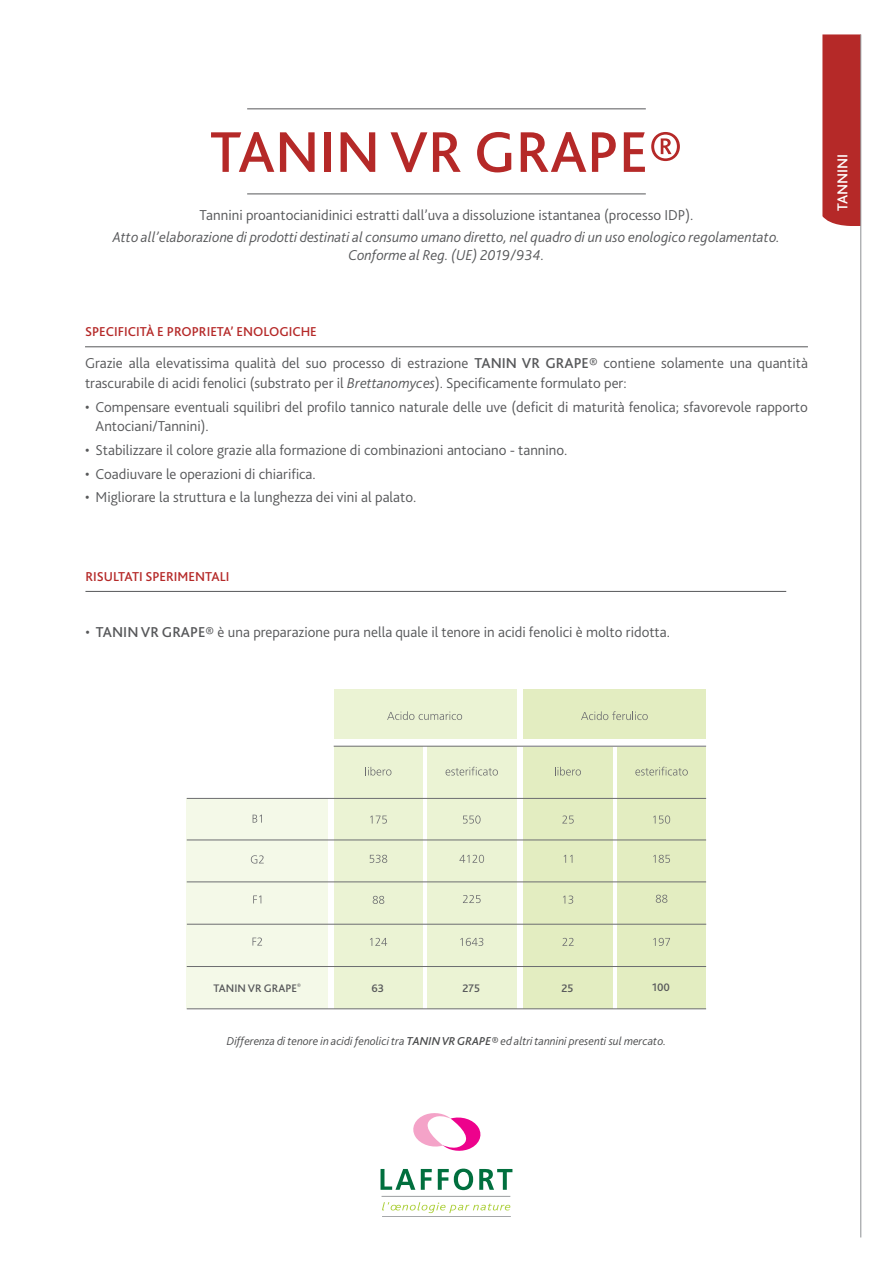
<style>
.page{position:relative;width:893px;height:1263px;background:#fff}
.page>*{position:absolute;margin:0;border:0;box-sizing:border-box;transform-origin:0 0}
.t1{font:500 60px "Bliss 2";color:#b52928}
.Texte{font:300 15px/19.5px "Bliss 2";color:#57585a}
.Texte-2{font:italic 300 15px/18px "Bliss 2";color:#57585a;text-align:center}
.Titres_sous-chapitre{font:500 15px "Bliss 2";color:#fff}
.Titres_chapitres{font:500 13.5px "Bliss 2";color:#b52928}
.Titres_sous-chapitre-2{font:italic 300 12px "Bliss 2";color:#4b4c4d}
.t2{font:500 11.4px "Bliss 2";color:#57585a}
.s1{font-weight:500}
.s2{font-style:italic}
</style>
<div class="page">
<hr style="left:247px;top:108px;width:399px;height:1px;background:#57585a">
<hr style="left:247px;top:194px;width:399px;height:1px;background:#57585a">
<hr style="left:85px;top:347px;width:723px;height:1px;background:#57585a">
<div style="left:187px;top:799px;width:141px;height:210px;background:#f4f9e8"></div>
<div style="left:334px;top:689px;width:182px;height:50px;background:#ebf3d4"></div>
<div style="left:334px;top:747px;width:182px;height:262px;background:#ebf3d4"></div>
<svg style="left:387px;top:711px;width:75px;height:9px"></svg>
<svg style="left:365px;top:767px;width:26px;height:8px"></svg>
<svg style="left:446px;top:767px;width:52px;height:8px"></svg>
<div style="left:523px;top:689px;width:183px;height:50px;background:#e3edc1"></div>
<div style="left:523px;top:747px;width:183px;height:261px;background:#e3edc1"></div>
<svg style="left:581px;top:711px;width:67px;height:9px"></svg>
<svg style="left:555px;top:767px;width:26px;height:8px"></svg>
<svg style="left:635px;top:767px;width:53px;height:8px"></svg>
<svg style="left:370px;top:815px;width:17px;height:9px"></svg>
<svg style="left:463px;top:815px;width:18px;height:9px"></svg>
<svg style="left:562px;top:815px;width:12px;height:9px"></svg>
<svg style="left:653px;top:815px;width:17px;height:9px"></svg>
<svg style="left:370px;top:855px;width:17px;height:8px"></svg>
<svg style="left:459px;top:855px;width:25px;height:8px"></svg>
<svg style="left:564px;top:855px;width:8px;height:8px"></svg>
<svg style="left:653px;top:855px;width:17px;height:8px"></svg>
<svg style="left:373px;top:896px;width:11px;height:8px"></svg>
<svg style="left:463px;top:895px;width:18px;height:8px"></svg>
<svg style="left:563px;top:895px;width:10px;height:9px"></svg>
<svg style="left:656px;top:895px;width:11px;height:8px"></svg>
<svg style="left:253px;top:815px;width:9px;height:8px"></svg>
<svg style="left:251px;top:855px;width:13px;height:8px"></svg>
<hr style="left:423px;top:746px;width:4px;height:263px;background:#fff">
<hr style="left:613px;top:746px;width:4px;height:264px;background:#fff">
<svg style="left:253px;top:895px;width:8px;height:8px"></svg>
<hr style="left:334px;top:746px;width:372px;height:1px;background:#6c6d70">
<hr style="left:187px;top:798px;width:519px;height:1px;background:#6c6d70">
<hr style="left:187px;top:840px;width:519px;height:1px;background:#6c6d70">
<hr style="left:187px;top:882px;width:519px;height:1px;background:#6c6d70">
<hr style="left:187px;top:966px;width:519px;height:1px;background:#6c6d70">
<svg style="left:370px;top:938px;width:17px;height:8px"></svg>
<svg style="left:460px;top:938px;width:23px;height:8px"></svg>
<svg style="left:562px;top:938px;width:12px;height:8px"></svg>
<svg style="left:653px;top:938px;width:17px;height:8px"></svg>
<svg style="left:252px;top:937px;width:10px;height:8px"></svg>
<hr style="left:187px;top:924px;width:519px;height:1px;background:#6c6d70">
<hr style="left:187px;top:1008px;width:519px;height:1px;background:#6c6d70">
<div style="left:822px;top:34px;width:38px;height:192px;background:#b52928"></div>
<hr style="left:860px;top:34px;width:1px;height:1203px;background:#939598">
<svg style="left:413px;top:1113px;width:68px;height:38px"></svg>
<svg style="left:380px;top:1169px;width:35px;height:21px"></svg>
<svg style="left:421px;top:1169px;width:11px;height:21px"></svg>
<svg style="left:438px;top:1168px;width:35px;height:22px"></svg>
<svg style="left:479px;top:1169px;width:33px;height:21px"></svg>
<svg style="left:382px;top:1202px;width:128px;height:11px"></svg>
<hr style="left:382px;top:1196px;width:128px;height:1px;background:#9b9da0">
<hr style="left:382px;top:1216px;width:129px;height:1px;background:#9b9da0">
<hr style="left:85px;top:591px;width:701px;height:1px;background:#57585a">
<p class="t1" style="left:210px;top:115px;width:474px">TANIN VR GRAPE®</p>
<p class="Texte" style="left:200px;top:205px;width:495px">Tannini proantocianidinici estratti dall’uva a dissoluzione istantanea (processo IDP).</p>
<p class="Texte-2" style="left:113px;top:228px;width:668px">Atto all’elaborazione di prodotti destinati al consumo umano diretto, nel quadro di un uso enologico regolamentato.<br>Conforme al Reg. (UE) 2019/934.</p>
<p class="Titres_chapitres" style="left:85px;top:323px;width:233px">SPECIFICITÀ E PROPRIETA’ ENOLOGICHE</p>
<p class="Texte" style="left:85px;top:353px;width:724px">Grazie alla elevatissima qualità del suo processo di estrazione <span class="s1">TANIN VR GRAPE®</span> contiene solamente una quantità trascurabile di acidi fenolici (substrato per il <span class="s2">Brettanomyces</span>). Specificamente formulato per:</p>
<p class="Texte" style="left:96px;top:396px;width:714px;text-indent:-10px">• Compensare eventuali squilibri del profilo tannico naturale delle uve (deficit di maturità fenolica; sfavorevole rapporto<br>Antociani/Tannini).</p>
<p class="Texte" style="left:85px;top:440px;width:484px">• Stabilizzare il colore grazie alla formazione di combinazioni antociano - tannino.</p>
<p class="Texte" style="left:85px;top:463px;width:232px">• Coadiuvare le operazioni di chiarifica.</p>
<p class="Texte" style="left:85px;top:487px;width:333px">• Migliorare la struttura e la lunghezza dei vini al palato.</p>
<p class="Titres_chapitres" style="left:85px;top:568px;width:145px">RISULTATI SPERIMENTALI</p>
<p class="Texte" style="left:85px;top:621px;width:586px">• <span class="s1">TANIN VR GRAPE®</span> è una preparazione pura nella quale il tenore in acidi fenolici è molto ridotta.</p>
<p class="Titres_sous-chapitre" style="left:833px;top:211px;width:59px;rotate:-90deg">TANNINI</p>
<p class="t2" style="left:214px;top:981px;width:89px">TANIN VR GRAPE<sup>®</sup></p>
<p class="t2" style="left:372px;top:981px;width:14px">63</p>
<p class="t2" style="left:462px;top:981px;width:19px">275</p>
<p class="t2" style="left:561px;top:981px;width:13px">25</p>
<p class="t2" style="left:652px;top:980px;width:19px">100</p>
<p class="Titres_sous-chapitre-2" style="left:227px;top:1034px;width:441px">Differenza di tenore in acidi fenolici tra <span class="s1">TANIN VR GRAPE®</span> ed altri tannini presenti sul mercato.</p>
</div>
